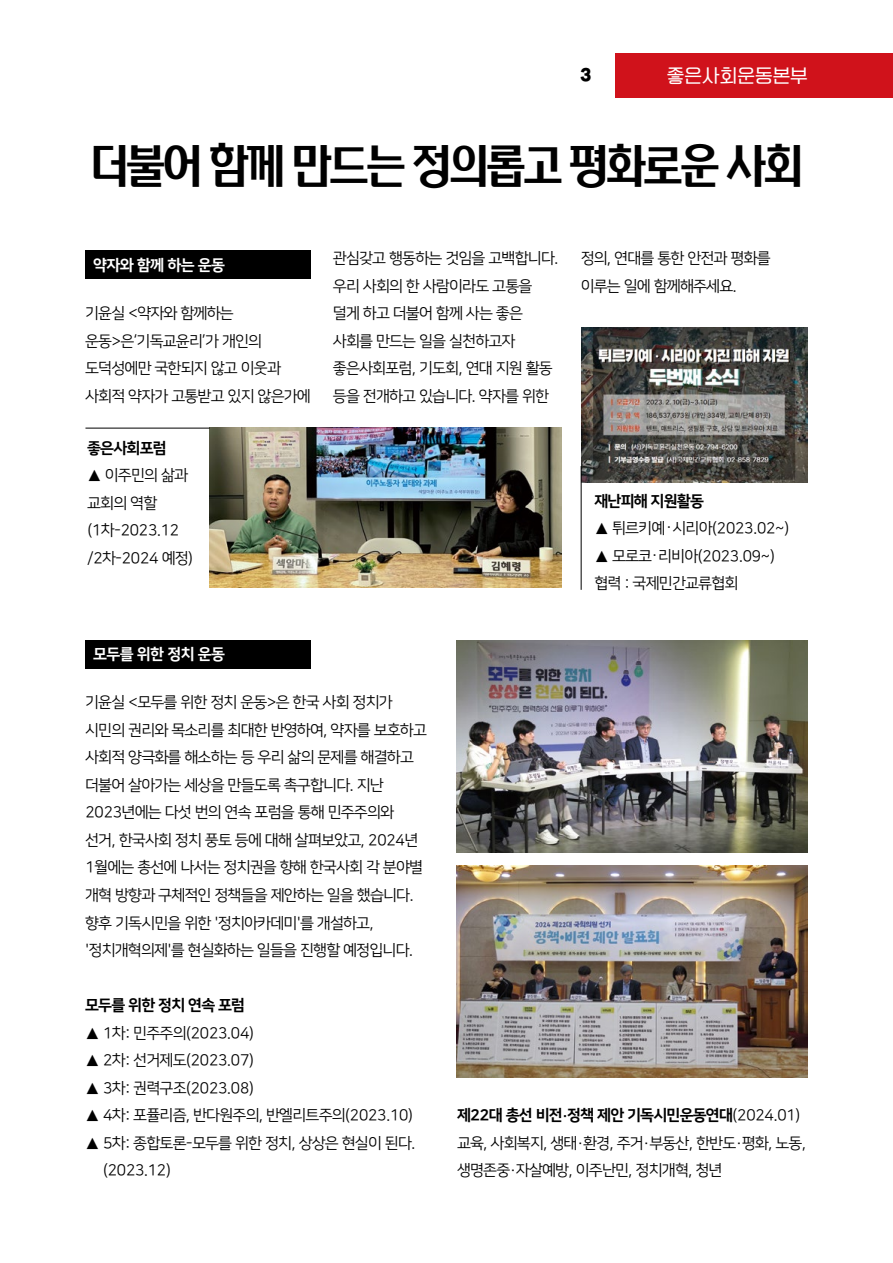
<style>
.page{position:relative;width:893px;height:1263px;background:#fff}
.page>*{position:absolute;margin:0;border:0;box-sizing:border-box;transform-origin:0 0}
.t1{font:45px "Mapo DPP";letter-spacing:-.08em;color:#000}
.t2{font:18px "OT Omni Gothic M";color:#fff}
.t3{font:800 18px "Gangwon Edu Power";color:#000}
.t4{font:15.45px/27.6px "Nanum Square OTF ac R";letter-spacing:-.01em;color:#000}
.t5{font:15.45px "Nanum Square OTF ac EB";letter-spacing:-.01em;color:#000}
.t6{font:15.45px "Nanum Square OTF ac EB";color:#fff}
.s1{font-family:"Nanum Square OTF ac R"}
</style>
<div class="page">
<div style="left:615px;top:53px;width:278px;height:44px;background:#d0121b"></div>
<img style="left:210px;top:428px;width:351px;height:160px">
<div style="left:85px;top:251px;width:225px;height:28px;background:#000"></div>
<div style="left:85px;top:640px;width:225px;height:28px;background:#000"></div>
<img style="left:581px;top:328px;width:227px;height:154px">
<img style="left:456px;top:640px;width:351px;height:212px">
<img style="left:457px;top:866px;width:350px;height:212px">
<hr style="left:581px;top:466px;width:1px;height:124px;background:#000">
<hr style="left:85px;top:428px;width:125px;height:1px;background:#000">
<p class="t3" style="left:580px;top:66px;width:12px">3</p>
<p class="t2" style="left:667px;top:66px;width:143px">좋은사회운동본부</p>
<h1 class="t1" style="left:89px;top:136px;width:717px">더불어 함께 만드는 정의롭고 평화로운 사회</h1>
<p class="t6" style="left:94px;top:256px;width:133px">약자와 함께 하는 운동</p>
<p class="t4" style="left:85px;top:300px;width:227px">기윤실 &lt;약자와 함께하는 운동&gt;은‘기독교윤리’가 개인의 도덕성에만 국한되지 않고 이웃과 사회적 약자가 고통받고 있지 않은가에</p>
<p class="t5" style="left:88px;top:439px;width:80px">좋은사회포럼</p>
<p class="t4" style="left:88px;top:462px;width:107px">▲ 이주민의 삶과 교회의 역할 (1차-2023.12 /2차-2024 예정)</p>
<p class="t6" style="left:94px;top:645px;width:133px">모두를 위한 정치 운동</p>
<p class="t4" style="left:333px;top:245px;width:227px">관심갖고 행동하는 것임을 고백합니다. 우리 사회의 한 사람이라도 고통을 덜게 하고 더불어 함께 사는 좋은 사회를 만드는 일을 실천하고자 좋은사회포럼, 기도회, 연대 지원 활동 등을 전개하고 있습니다. 약자를 위한</p>
<p class="t4" style="left:581px;top:245px;width:191px">정의, 연대를 통한 안전과 평화를 이루는 일에 함께해주세요.</p>
<p class="t5" style="left:595px;top:492px;width:110px">재난피해 지원활동</p>
<p class="t4" style="left:595px;top:515px;width:196px">▲ 튀르키예.시리아(2023.02~)</p>
<p class="t4" style="left:595px;top:542px;width:182px">▲ 모로코.리비아(2023.09~) 협력 : 국제민간교류협회</p>
<p class="t4" style="left:85px;top:689px;width:343px">기윤실 &lt;모두를 위한 정치 운동&gt;은 한국 사회 정치가 시민의 권리와 목소리를 최대한 반영하여, 약자를 보호하고 사회적 양극화를 해소하는 등 우리 삶의 문제를 해결하고 더불어 살아가는 세상을 만들도록 촉구합니다. 지난<br>2023년에는 다섯 번의 연속 포럼을 통해 민주주의와 선거, 한국사회 정치 풍토 등에 대해 살펴보았고, 2024년<br>1월에는 총선에 나서는 정치권을 향해 한국사회 각 분야별 개혁 방향과 구체적인 정책들을 제안하는 일을 했습니다. 향후 기독시민을 위한 '정치아카데미'를 개설하고, '정치개혁의제'를 현실화하는 일들을 진행할 예정입니다.</p>
<p class="t5" style="left:85px;top:997px;width:161px">모두를 위한 정치 연속 포럼</p>
<p class="t4" style="left:85px;top:1019px;width:170px">▲ 1차: 민주주의(2023.04)</p>
<p class="t4" style="left:85px;top:1047px;width:170px">▲ 2차: 선거제도(2023.07)</p>
<p class="t4" style="left:85px;top:1074px;width:170px">▲ 3차: 권력구조(2023.08)</p>
<p class="t4" style="left:85px;top:1102px;width:329px">▲ 4차: 포퓰리즘, 반다원주의, 반엘리트주의(2023.10)</p>
<p class="t4" style="left:103px;top:1129px;width:314px;text-indent:-18px">▲ 5차: 종합토론-모두를 위한 정치, 상상은 현실이 된다. (2023.12)</p>
<p class="t5" style="left:457px;top:1107px;width:345px">제22대 총선 비전.정책 제안 기독시민운동연대<span class="s1">(2024.01)</span></p>
<p class="t4" style="left:457px;top:1129px;width:350px">교육, 사회복지, 생태·환경, 주거·부동산, 한반도·평화, 노동, 생명존중·자살예방, 이주난민, 정치개혁, 청년</p>
</div>
